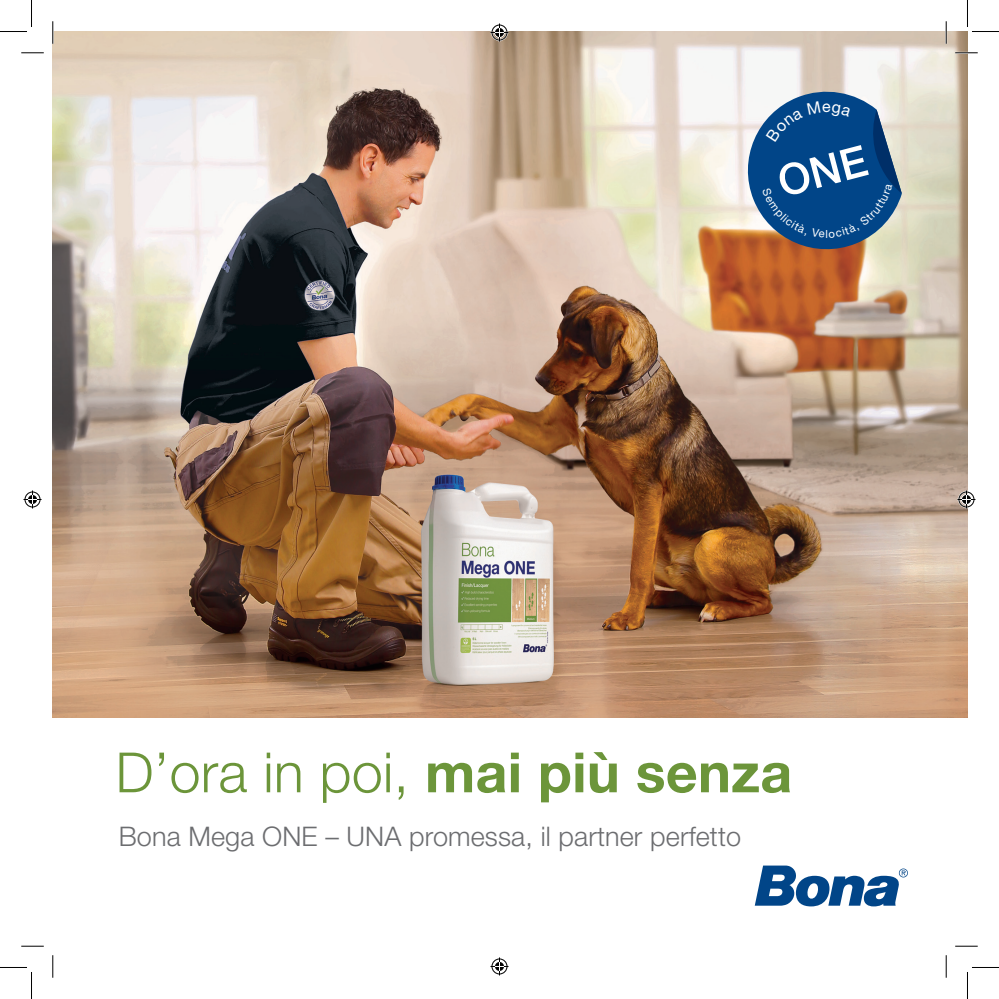
<style>
.page{position:relative;width:999px;height:999px;background:#fff}
.page>*{position:absolute;margin:0;border:0;box-sizing:border-box;transform-origin:0 0}
.t1{font:300 55.5px "Helvetica Neue LT Std";letter-spacing:.005em;color:#6c953a}
.t2{font:300 27px "Helvetica Neue LT Std";letter-spacing:.005em;color:#6c6d70}
.t3{font:16.05px "Helvetica Neue LT Pro";color:#fff}
.t4{font:11.25px "Helvetica Neue LT Std";color:#fff}
.s1{font-weight:700}
</style>
<div class="page">
<img style="left:53px;top:32px;width:914px;height:685px">
<svg style="left:754px;top:865px;width:153px;height:41px"></svg>
<hr style="left:955px;top:52px;width:22px;height:2px;background:#fff">
<hr style="left:945px;top:21px;width:2px;height:23px;background:#fff">
<svg style="left:21px;top:53px;width:23px;height:1px"></svg>
<svg style="left:955px;top:53px;width:22px;height:1px"></svg>
<svg style="left:21px;top:945px;width:23px;height:1px"></svg>
<svg style="left:955px;top:945px;width:22px;height:1px"></svg>
<svg style="left:53px;top:21px;width:1px;height:23px"></svg>
<svg style="left:53px;top:955px;width:1px;height:22px"></svg>
<svg style="left:945px;top:21px;width:1px;height:23px"></svg>
<svg style="left:945px;top:955px;width:1px;height:22px"></svg>
<svg style="left:0;top:0;width:32px;height:32px"></svg>
<svg style="left:0;top:967px;width:32px;height:31px"></svg>
<svg style="left:967px;top:0;width:31px;height:32px"></svg>
<svg style="left:967px;top:967px;width:31px;height:31px"></svg>
<svg style="left:490px;top:24px;width:18px;height:18px"></svg>
<svg style="left:490px;top:957px;width:18px;height:18px"></svg>
<svg style="left:24px;top:490px;width:18px;height:18px"></svg>
<svg style="left:957px;top:490px;width:18px;height:18px"></svg>
<svg style="left:742px;top:86px;width:159px;height:163px;background:#416d99"></svg>
<p class="t3" style="left:822px;top:97px;width:10px">e</p>
<p class="t4" style="left:825px;top:227px;width:4px">l</p>
<p class="t1" style="left:115px;top:738px;width:678px">D’ora in poi, <span class="s1">mai più senza</span></p>
<p class="t2" style="left:119px;top:819px;width:624px">Bona Mega ONE – UNA promessa, il partner perfetto</p>
</div>
